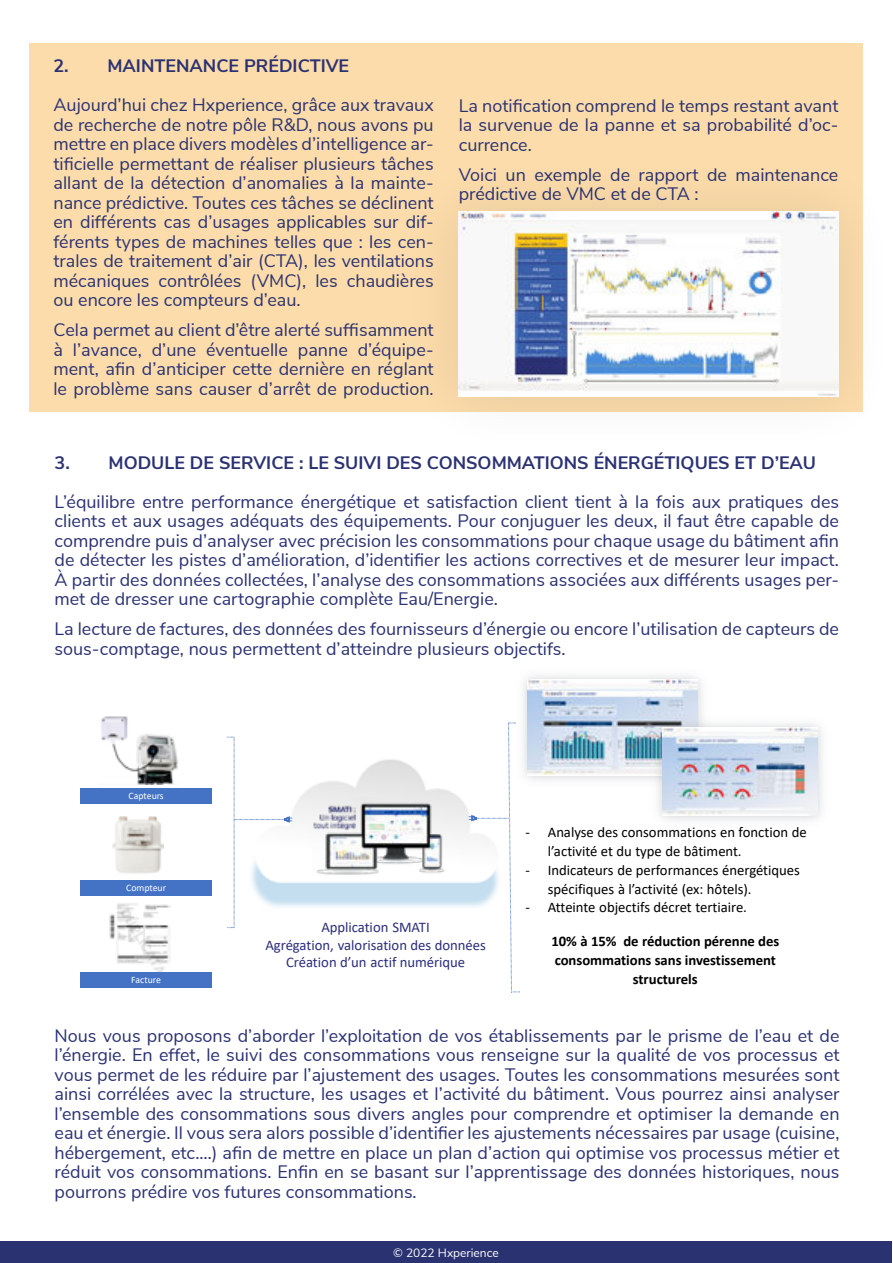
<style>
.page{position:relative;width:893px;height:1263px;background:#fff}
.page>*{position:absolute;margin:0;border:0;box-sizing:border-box;transform-origin:0 0}
.t1{font:18px/19.5px "Nunito Sans";color:#2b3272;text-align:justify}
.t2{font:700 18px "Nunito Sans";color:#2b3272}
.t3{font:14.7px/19px "Calibri";letter-spacing:-.005em;color:#000}
.t4{font:14.7px/17.7px "Calibri";letter-spacing:-.005em;color:#2b2e7c;text-align:center}
.t5{font:700 14.7px/18.9px "Calibri";letter-spacing:-.005em;color:#000;text-align:center}
.t6{font:12px "Nunito Sans";color:#fff}
.t7{font:9.75px "Calibri";letter-spacing:-.005em;color:#fff}
</style>
<div class="page">
<img style="left:313px;top:798px;width:135px;height:77px">
<svg style="left:227px;top:737px;width:65px;height:191px"></svg>
<svg style="left:469px;top:722px;width:51px;height:271px"></svg>
<img style="left:113px;top:816px;width:51px;height:58px">
<img style="left:101px;top:716px;width:77px;height:68px">
<img style="left:109px;top:903px;width:61px;height:69px">
<div style="left:80px;top:788px;width:132px;height:16px;background:#4472c4"></div>
<div style="left:80px;top:880px;width:132px;height:16px;background:#4472c4"></div>
<div style="left:80px;top:972px;width:132px;height:16px;background:#4472c4"></div>
<img style="left:512px;top:676px;width:190px;height:115px">
<img style="left:528px;top:679px;width:169px;height:96px">
<img style="left:647px;top:711px;width:175px;height:109px">
<img style="left:663px;top:727px;width:155px;height:88px">
<div style="left:30px;top:43px;width:833px;height:369px;background:#fcdcaa"></div>
<div style="left:0;top:1241px;width:892px;height:22px;background:#2a3271"></div>
<div style="left:401px;top:153px;width:492px;height:302px;background:#000;opacity:.1"></div>
<img style="left:459px;top:211px;width:379px;height:185px">
<p class="t2" style="left:53px;top:56px;width:297px">2. MAINTENANCE PRÉDICTIVE</p>
<p class="t1" style="left:53px;top:94px;width:382px">Aujourd’hui chez Hxperience, grâce aux travaux de recherche de notre pôle R&amp;D, nous avons pu mettre en place divers modèles d’intelligence ar&shy;tificielle permettant de réaliser plusieurs tâches allant de la détection d’anomalies à la mainte&shy;nance prédictive. Toutes ces tâches se déclinent en différents cas d’usages applicables sur dif&shy;férents types de machines telles que : les cen&shy;trales de traitement d’air (CTA), les ventilations mécaniques contrôlées (VMC), les chaudières ou encore les compteurs d’eau.</p>
<p class="t1" style="left:53px;top:319px;width:382px">Cela permet au client d’être alerté suffisamment à l’avance, d’une éventuelle panne d’équipe&shy;ment, afin d’anticiper cette dernière en réglant le problème sans causer d’arrêt de production.</p>
<p class="t1" style="left:459px;top:94px;width:381px">La notification comprend le temps restant avant la survenue de la panne et sa probabilité d’oc&shy;currence.</p>
<p class="t1" style="left:459px;top:164px;width:381px">Voici un exemple de rapport de maintenance prédictive de VMC et de CTA :</p>
<p class="t2" style="left:55px;top:452px;width:763px">3. MODULE DE SERVICE : LE SUIVI DES CONSOMMATIONS ÉNERGÉTIQUES ET D’EAU</p>
<p class="t1" style="left:55px;top:492px;width:786px">L’équilibre entre performance énergétique et satisfaction client tient à la fois aux pratiques des clients et aux usages adéquats des équipements. Pour conjuguer les deux, il faut être capable de comprendre puis d’analyser avec précision les consommations pour chaque usage du bâtiment afin de détecter les pistes d’amélioration, d’identifier les actions correctives et de mesurer leur impact.<br>À partir des données collectées, l’analyse des consommations associées aux différents usages per&shy;met de dresser une cartographie complète Eau/Energie.</p>
<p class="t1" style="left:55px;top:619px;width:786px">La lecture de factures, des données des fournisseurs d’énergie ou encore l’utilisation de capteurs de sous-comptage, nous permettent d’atteindre plusieurs objectifs.</p>
<p class="t7" style="left:129px;top:792px;width:37px">Capteurs</p>
<p class="t7" style="left:126px;top:884px;width:41px">Compteur</p>
<p class="t7" style="left:131px;top:976px;width:31px">Facture</p>
<p class="t4" style="left:265px;top:919px;width:222px">Application SMATI<br>Agrégation, valorisation des données<br>Création d’un actif numérique</p>
<p class="t3" style="left:548px;top:823px;width:260px;text-indent:-22px">- Analyse des consommations en fonction de l’activité et du type de bâtiment.</p>
<p class="t3" style="left:548px;top:861px;width:253px;text-indent:-22px">- Indicateurs de performances énergétiques spécifiques à l’activité (ex: hôtels).</p>
<p class="t3" style="left:526px;top:899px;width:223px">- Atteinte objectifs décret tertiaire.</p>
<p class="t5" style="left:551px;top:932px;width:229px">10% à 15% de réduction pérenne des consommations sans investissement structurels</p>
<p class="t1" style="left:55px;top:1025px;width:786px">Nous vous proposons d’aborder l’exploitation de vos établissements par le prisme de l’eau et de l’énergie. En effet, le suivi des consommations vous renseigne sur la qualité de vos processus et vous permet de les réduire par l’ajustement des usages. Toutes les consommations mesurées sont ainsi corrélées avec la structure, les usages et l’activité du bâtiment. Vous pourrez ainsi analyser l’ensemble des consommations sous divers angles pour comprendre et optimiser la demande en eau et énergie. Il vous sera alors possible d’identifier les ajustements nécessaires par usage (cuisine, hébergement, etc.…) afin de mettre en place un plan d’action qui optimise vos processus métier et réduit vos consommations. Enfin en se basant sur l’apprentissage des données historiques, nous pourrons prédire vos futures consommations.</p>
<p class="t6" style="left:393px;top:1246px;width:107px">© 2022 Hxperience</p>
</div>
